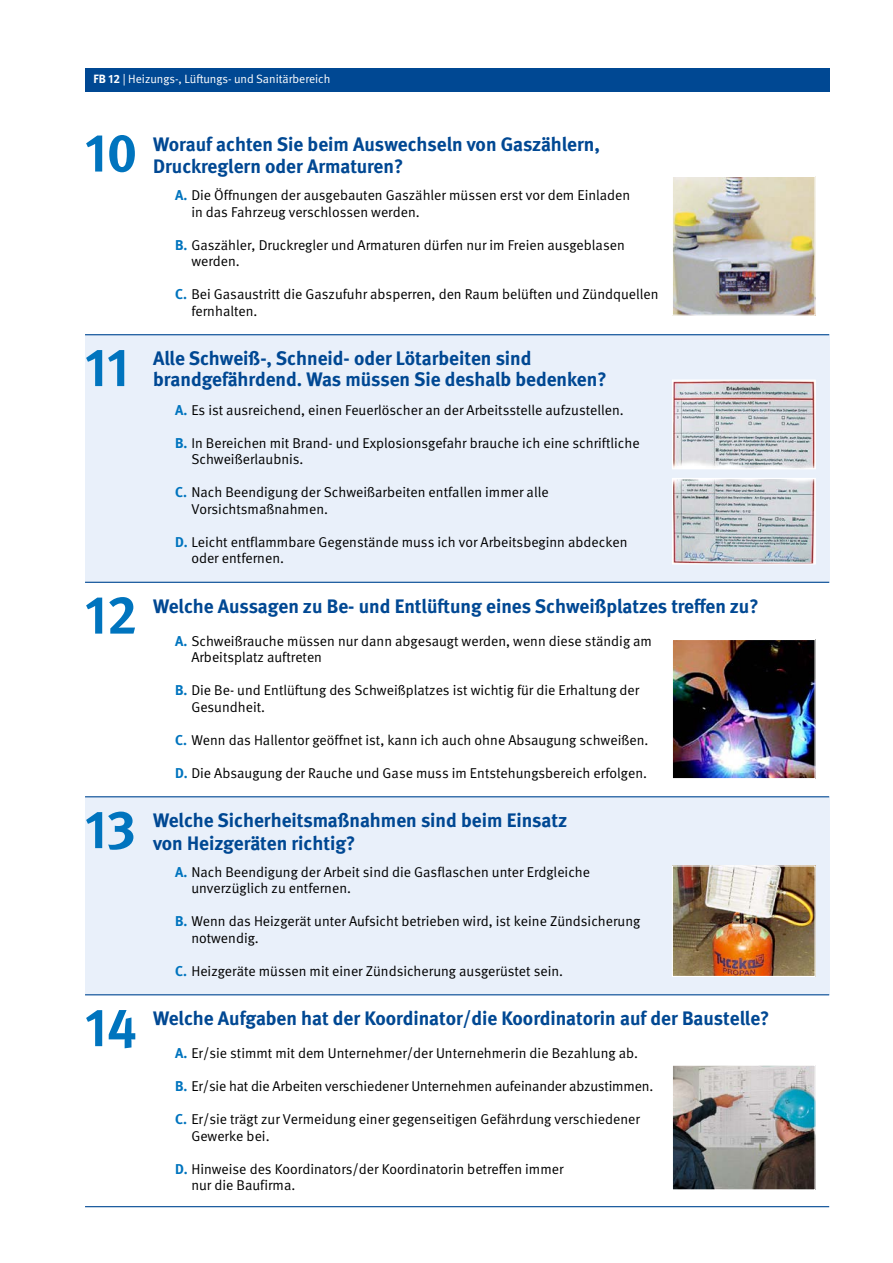
<style>
.page{position:relative;width:893px;height:1263px;background:#fff}
.page>*{position:absolute;margin:0;border:0;box-sizing:border-box;transform-origin:0 0}
.t1{font:700 54px "DGUV Meta";color:#0074be}
.t2{font:700 19.5px/22.5px "DGUV Meta";color:#004893}
.Antwort{font:14.25px/16.5px "DGUV Meta";color:#000}
.t3{font:12px "DGUV Meta";color:#fff}
.s1{font-weight:700}
.s2{font-weight:700;color:#0074be}
</style>
<div class="page">
<hr style="left:85px;top:1206px;width:744px;height:1px;background:#004893">
<div style="left:85px;top:334px;width:744px;height:249px;background:#e9f0fa"></div>
<div style="left:85px;top:797px;width:744px;height:198px;background:#e9f0fa"></div>
<hr style="left:85px;top:334px;width:744px;height:1px;background:#004893">
<hr style="left:85px;top:582px;width:744px;height:1px;background:#004893">
<hr style="left:85px;top:796px;width:744px;height:1px;background:#004893">
<hr style="left:85px;top:994px;width:744px;height:1px;background:#004893">
<img style="left:674px;top:381px;width:140px;height:86px">
<div style="left:672px;top:379px;width:144px;height:90px;border:1px solid #fff"></div>
<img style="left:674px;top:480px;width:140px;height:82px">
<div style="left:672px;top:478px;width:144px;height:86px;border:1px solid #fff"></div>
<img style="left:674px;top:178px;width:140px;height:136px">
<div style="left:672px;top:176px;width:144px;height:140px;border:1px solid #fff"></div>
<img style="left:674px;top:867px;width:140px;height:108px">
<div style="left:672px;top:865px;width:144px;height:112px;border:1px solid #fff"></div>
<img style="left:674px;top:1066px;width:140px;height:122px">
<div style="left:672px;top:1064px;width:144px;height:126px;border:1px solid #fff"></div>
<img style="left:674px;top:641px;width:140px;height:136px">
<div style="left:672px;top:639px;width:144px;height:140px;border:1px solid #fff"></div>
<div style="left:85px;top:68px;width:744px;height:23px;background:#004893"></div>
<p class="t3" style="left:94px;top:72px;width:238px"><span class="s1">FB 12</span> | Heizungs-, Lüftungs- und Sanitärbereich</p>
<p class="t1" style="left:85px;top:121px;width:54px">10</p>
<p class="t2" style="left:153px;top:133px;width:448px">Worauf achten Sie beim Auswechseln von Gaszählern,<br>Druckreglern oder Armaturen?</p>
<p class="Antwort" style="left:191px;top:187px;width:440px;text-indent:-16px"><span class="s2">A.</span> Die Öffnungen der ausgebauten Gaszähler müssen erst vor dem Einladen in das Fahrzeug verschlossen werden.</p>
<p class="Antwort" style="left:191px;top:237px;width:435px;text-indent:-16px"><span class="s2">B.</span> Gaszähler, Druckregler und Armaturen dürfen nur im Freien ausgeblasen werden.</p>
<p class="Antwort" style="left:191px;top:286px;width:469px;text-indent:-16px"><span class="s2">C.</span> Bei Gasaustritt die Gaszufuhr absperren, den Raum belüften und Zündquellen fernhalten.</p>
<p class="t1" style="left:85px;top:335px;width:46px">11</p>
<p class="t2" style="left:153px;top:348px;width:455px;line-height:21px">Alle Schweiß-, Schneid- oder Lötarbeiten sind brandgefährdend. Was müssen Sie deshalb bedenken?</p>
<p class="Antwort" style="left:175px;top:402px;width:450px"><span class="s2">A.</span> Es ist ausreichend, einen Feuerlöscher an der Arbeitsstelle aufzustellen.</p>
<p class="Antwort" style="left:191px;top:435px;width:450px;text-indent:-16px"><span class="s2">B.</span> In Bereichen mit Brand- und Explosionsgefahr brauche ich eine schriftliche<br>Schweißerlaubnis.</p>
<p class="Antwort" style="left:191px;top:484px;width:359px;text-indent:-16px"><span class="s2">C.</span> Nach Beendigung der Schweißarbeiten entfallen immer alle<br>Vorsichtsmaßnahmen.</p>
<p class="Antwort" style="left:191px;top:534px;width:438px;text-indent:-16px"><span class="s2">D.</span> Leicht entflammbare Gegenstände muss ich vor Arbeitsbeginn abdecken oder entfernen.</p>
<p class="t1" style="left:85px;top:583px;width:54px">12</p>
<p class="t2" style="left:153px;top:595px;width:607px">Welche Aussagen zu Be- und Entlüftung eines Schweißplatzes treffen zu?</p>
<p class="Antwort" style="left:191px;top:633px;width:462px;text-indent:-16px"><span class="s2">A.</span> Schweißrauche müssen nur dann abgesaugt werden, wenn diese ständig am<br>Arbeitsplatz auftreten</p>
<p class="Antwort" style="left:191px;top:682px;width:449px;text-indent:-16px"><span class="s2">B.</span> Die Be- und Entlüftung des Schweißplatzes ist wichtig für die Erhaltung der<br>Gesundheit.</p>
<p class="Antwort" style="left:175px;top:732px;width:475px"><span class="s2">C.</span> Wenn das Hallentor geöffnet ist, kann ich auch ohne Absaugung schweißen.</p>
<p class="Antwort" style="left:175px;top:765px;width:473px"><span class="s2">D.</span> Die Absaugung der Rauche und Gase muss im Entstehungsbereich erfolgen.</p>
<p class="t1" style="left:85px;top:797px;width:52px">13</p>
<p class="t2" style="left:153px;top:810px;width:416px">Welche Sicherheitsmaßnahmen sind beim Einsatz von Heizgeräten richtig?</p>
<p class="Antwort" style="left:191px;top:864px;width:400px;text-indent:-16px"><span class="s2">A.</span> Nach Beendigung der Arbeit sind die Gasflaschen unter Erdgleiche unverzüglich zu entfernen.</p>
<p class="Antwort" style="left:191px;top:913px;width:450px;text-indent:-16px"><span class="s2">B.</span> Wenn das Heizgerät unter Aufsicht betrieben wird, ist keine Zündsicherung notwendig.</p>
<p class="Antwort" style="left:175px;top:963px;width:389px"><span class="s2">C.</span> Heizgeräte müssen mit einer Zündsicherung ausgerüstet sein.</p>
<p class="t1" style="left:85px;top:995px;width:53px">14</p>
<p class="t2" style="left:153px;top:1008px;width:618px">Welche Aufgaben hat der Koordinator/die Koordinatorin auf der Baustelle?</p>
<p class="Antwort" style="left:175px;top:1045px;width:464px"><span class="s2">A.</span> Er/sie stimmt mit dem Unternehmer/der Unternehmerin die Bezahlung ab.</p>
<p class="Antwort" style="left:175px;top:1078px;width:480px"><span class="s2">B.</span> Er/sie hat die Arbeiten verschiedener Unternehmen aufeinander abzustimmen.</p>
<p class="Antwort" style="left:191px;top:1111px;width:450px;text-indent:-16px"><span class="s2">C.</span> Er/sie trägt zur Vermeidung einer gegenseitigen Gefährdung verschiedener<br>Gewerke bei.</p>
<p class="Antwort" style="left:191px;top:1161px;width:374px;text-indent:-16px"><span class="s2">D.</span> Hinweise des Koordinators/der Koordinatorin betreffen immer nur die Baufirma.</p>
</div>
